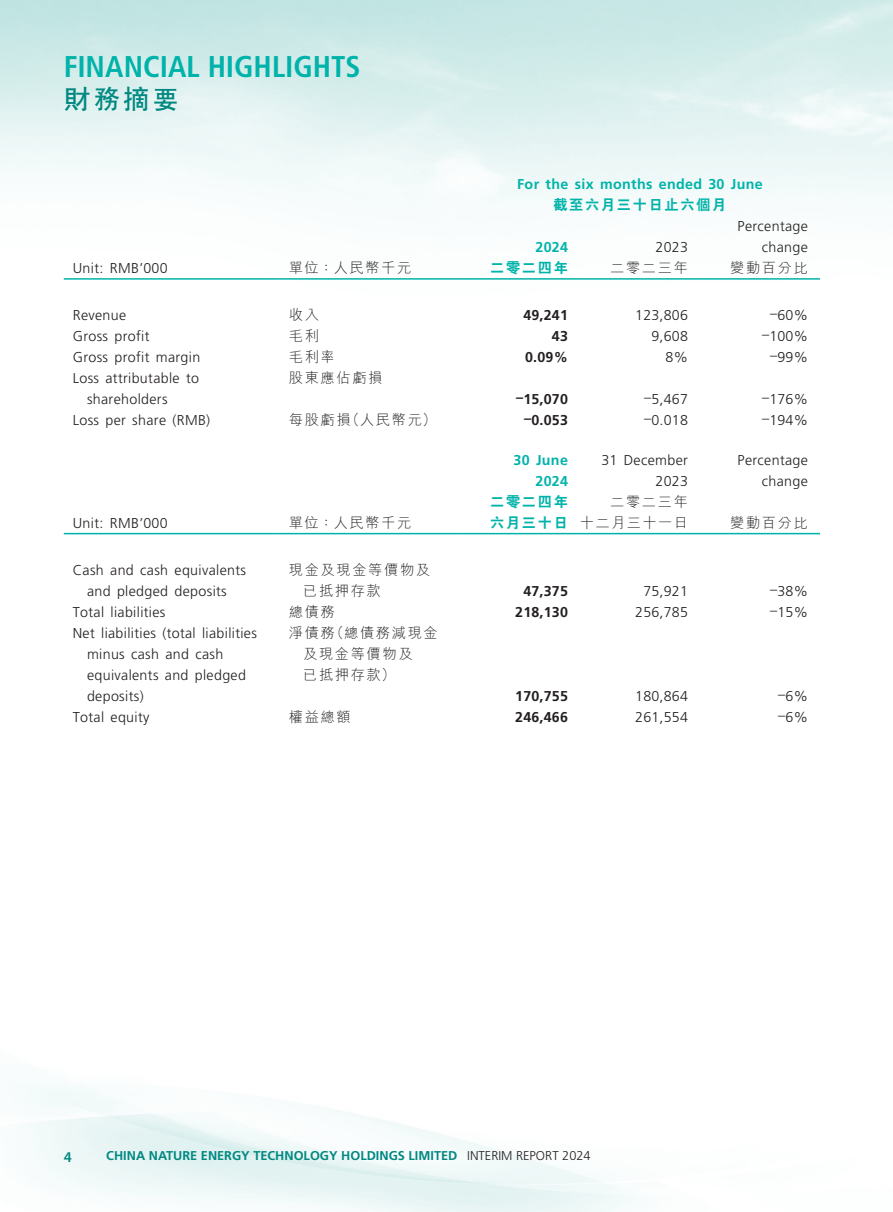
<style>
.page{position:relative;width:893px;height:1212px;background:#fff}
.page>*{position:absolute;margin:0;border:0;box-sizing:border-box;transform-origin:0 0}
.t1{font:700 condensed 30px "Frutiger LT Std";color:#00b3aa}
.t2{font:700 27px "C Hei 2 HK";color:#008881}
.t3{font:600 15px "Myriad Pro";color:#008881}
._15_Table_Stub{font:300 14.25px/21px "Frutiger LT Std";letter-spacing:.025em;color:#231f20}
._01_Body_Text{font:300 14.25px/21px "Frutiger LT Std";letter-spacing:.015em;color:#231f20;text-align:right}
._15_Table_Stub-2{font:300 14.25px/21px "M Hei HK";letter-spacing:.115em;color:#231f20}
._01_Body_Text-2{font:700 14.25px "Frutiger LT Std";letter-spacing:.015em;color:#231f20}
._01_Body_Text-3{font:700 14.25px/21px "Frutiger LT Std";letter-spacing:.025em;color:#00b3aa;text-align:right}
._01_Body_Text-4{font:800 14.25px/21px "C Hei 2 HK";letter-spacing:.115em;color:#00b3aa}
._01_Body_Text-5{font:300 14.25px "M Hei HK";letter-spacing:.115em;color:#231f20}
._01_Body_Text-6{font:300 14.25px/21px "M Hei HK";letter-spacing:.095em;color:#231f20;text-align:right}
.t4{font:700 12.75px "Frutiger LT Std";color:#008881}
.s1{font-weight:300;color:#231f20}
</style>
<div class="page">
<hr style="left:64px;top:278px;width:216px;height:2px;background:#00b3aa">
<hr style="left:280px;top:278px;width:180px;height:2px;background:#00b3aa">
<hr style="left:460px;top:278px;width:120px;height:2px;background:#00b3aa">
<hr style="left:580px;top:278px;width:120px;height:2px;background:#00b3aa">
<hr style="left:700px;top:278px;width:120px;height:2px;background:#00b3aa">
<hr style="left:64px;top:533px;width:216px;height:1px;background:#00b3aa">
<hr style="left:280px;top:533px;width:180px;height:1px;background:#00b3aa">
<hr style="left:460px;top:533px;width:120px;height:1px;background:#00b3aa">
<hr style="left:580px;top:533px;width:120px;height:1px;background:#00b3aa">
<hr style="left:700px;top:533px;width:120px;height:1px;background:#00b3aa">
<h1 class="t1" style="left:64px;top:49px;width:298px">FINANCIAL HIGHLIGHTS</h1>
<h2 class="t2" style="left:64px;top:80px;width:116px">財務摘要</h2>
<p class="_01_Body_Text-3" style="left:517px;top:174px;width:247px">For the six months ended 30 June</p>
<p class="_01_Body_Text-4" style="left:553px;top:195px;width:174px">截至六月三十日止六個月</p>
<p class="_01_Body_Text-3" style="left:536px;top:237px;width:34px">2024</p>
<p class="_01_Body_Text" style="left:656px;top:237px;width:34px">2023</p>
<p class="_01_Body_Text" style="left:738px;top:216px;width:72px">Percentage change</p>
<p class="_15_Table_Stub" style="left:73px;top:258px;width:96px">Unit: RMB’000</p>
<p class="_15_Table_Stub-2" style="left:289px;top:257px;width:124px">單位：人民幣千元</p>
<p class="_01_Body_Text-4" style="left:490px;top:258px;width:79px">二零二四年</p>
<p class="_01_Body_Text-5" style="left:610px;top:258px;width:79px">二零二三年</p>
<p class="_01_Body_Text-5" style="left:730px;top:258px;width:79px">變動百分比</p>
<p class="_15_Table_Stub" style="left:73px;top:305px;width:55px">Revenue</p>
<p class="_15_Table_Stub-2" style="left:289px;top:304px;width:32px">收入</p>
<p class="_01_Body_Text-2" style="left:523px;top:306px;width:46px">49,241</p>
<p class="_01_Body_Text" style="left:635px;top:305px;width:54px">123,806</p>
<p class="_01_Body_Text" style="left:770px;top:305px;width:39px">–60%</p>
<p class="_15_Table_Stub" style="left:73px;top:326px;width:78px">Gross profit</p>
<p class="_15_Table_Stub-2" style="left:289px;top:325px;width:32px">毛利</p>
<p class="_01_Body_Text-2" style="left:552px;top:327px;width:18px">43</p>
<p class="_01_Body_Text" style="left:651px;top:326px;width:38px">9,608</p>
<p class="_01_Body_Text" style="left:762px;top:326px;width:47px">–100%</p>
<p class="_15_Table_Stub" style="left:73px;top:347px;width:129px">Gross profit margin</p>
<p class="_15_Table_Stub-2" style="left:289px;top:346px;width:47px">毛利率</p>
<p class="_01_Body_Text-2" style="left:525px;top:348px;width:44px">0.09%</p>
<p class="_01_Body_Text" style="left:666px;top:347px;width:24px">8%</p>
<p class="_01_Body_Text" style="left:770px;top:347px;width:39px">–99%</p>
<p class="_15_Table_Stub" style="left:87px;top:368px;width:114px;text-indent:-14px">Loss attributable to shareholders</p>
<p class="_15_Table_Stub-2" style="left:289px;top:367px;width:95px">股東應佔虧損</p>
<p class="_01_Body_Text-2" style="left:516px;top:390px;width:53px">–15,070</p>
<p class="_01_Body_Text" style="left:644px;top:389px;width:45px">–5,467</p>
<p class="_01_Body_Text" style="left:762px;top:389px;width:47px">–176%</p>
<p class="_15_Table_Stub" style="left:73px;top:410px;width:139px">Loss per share (RMB)</p>
<p class="_15_Table_Stub-2" style="left:289px;top:409px;width:149px">每股虧損（人民幣元）</p>
<p class="_01_Body_Text-2" style="left:524px;top:411px;width:45px">–0.053</p>
<p class="_01_Body_Text" style="left:644px;top:410px;width:45px">–0.018</p>
<p class="_01_Body_Text" style="left:762px;top:410px;width:47px">–194%</p>
<p class="_01_Body_Text-3" style="left:514px;top:450px;width:56px">30 June<br>2024</p>
<p class="_01_Body_Text" style="left:601px;top:450px;width:88px">31 December<br>2023</p>
<p class="_01_Body_Text" style="left:738px;top:450px;width:72px">Percentage change</p>
<p class="_15_Table_Stub" style="left:73px;top:513px;width:96px">Unit: RMB’000</p>
<p class="_15_Table_Stub-2" style="left:289px;top:512px;width:124px">單位：人民幣千元</p>
<p class="_01_Body_Text-4" style="left:490px;top:491px;width:79px">二零二四年六月三十日</p>
<p class="_01_Body_Text-6" style="left:580px;top:491px;width:110px">二零二三年<br>十二月三十一日</p>
<p class="_01_Body_Text-5" style="left:730px;top:513px;width:79px">變動百分比</p>
<p class="_15_Table_Stub" style="left:73px;top:559px;width:175px;text-align:center">Cash and cash equivalents and pledged deposits</p>
<p class="_15_Table_Stub-2" style="left:303px;top:558px;width:128px;text-indent:-14px">現金及現金等價物及已抵押存款</p>
<p class="_01_Body_Text-2" style="left:523px;top:582px;width:46px">47,375</p>
<p class="_01_Body_Text" style="left:643px;top:580px;width:46px">75,921</p>
<p class="_01_Body_Text" style="left:770px;top:580px;width:39px">–38%</p>
<p class="_15_Table_Stub" style="left:73px;top:601px;width:94px">Total liabilities</p>
<p class="_15_Table_Stub-2" style="left:289px;top:600px;width:47px">總債務</p>
<p class="_01_Body_Text-2" style="left:515px;top:603px;width:54px">218,130</p>
<p class="_01_Body_Text" style="left:635px;top:601px;width:54px">256,785</p>
<p class="_01_Body_Text" style="left:770px;top:601px;width:39px">–15%</p>
<p class="_15_Table_Stub" style="left:87px;top:622px;width:171px;text-indent:-14px">Net liabilities (total liabilities minus cash and cash equivalents and pledged deposits)</p>
<p class="_15_Table_Stub-2" style="left:303px;top:621px;width:136px;text-indent:-14px">淨債務（總債務減現金及現金等價物及<br>已抵押存款）</p>
<p class="_01_Body_Text-2" style="left:515px;top:687px;width:54px">170,755</p>
<p class="_01_Body_Text" style="left:635px;top:685px;width:54px">180,864</p>
<p class="_01_Body_Text" style="left:778px;top:685px;width:31px">–6%</p>
<p class="_15_Table_Stub" style="left:73px;top:706px;width:78px">Total equity</p>
<p class="_15_Table_Stub-2" style="left:289px;top:705px;width:63px">權益總額</p>
<p class="_01_Body_Text-2" style="left:515px;top:708px;width:54px">246,466</p>
<p class="_01_Body_Text" style="left:635px;top:706px;width:54px">261,554</p>
<p class="_01_Body_Text" style="left:778px;top:706px;width:31px">–6%</p>
<p class="t3" style="left:64px;top:1148px;width:10px">4</p>
<p class="t4" style="left:106px;top:1148px;width:486px">CHINA NATURE ENERGY TECHNOLOGY HOLDINGS LIMITED <span class="s1">INTERIM REPORT 2024</span></p>
</div>
